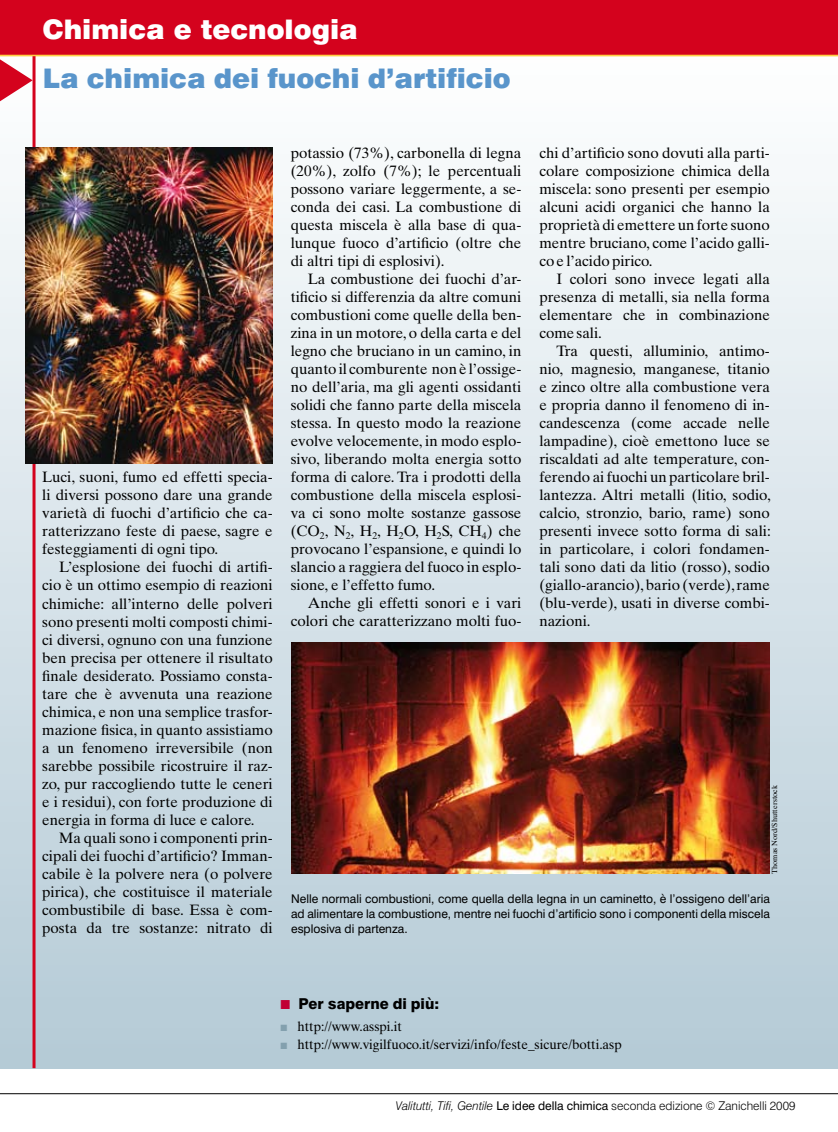
<style>
.page{position:relative;width:838px;height:1132px;background:#fff}
.page>*{position:absolute;margin:0;border:0;box-sizing:border-box;transform-origin:0 0}
.t1{font:900 27px "Swiss 721 BT";color:#5995cb}
.t2{font:900 27px "Swiss 721 BT";color:#fff}
.t3{font:15px/18px "Times Ten";color:#000;text-align:justify}
.t4{font:800 15px "Swiss 721 BT";color:#000}
.t5{font:13.5px/18px "Times Ten";color:#000}
.t6{font:12px/15px "Swiss 721 BT";color:#000;text-align:justify}
.t7{font:300 12px "Swiss 721 BT";color:#000}
.t8{font:7.5px "Times Ten";color:#000}
.s1{font-style:italic}
.s2{font-weight:400}
</style>
<div class="page">
<div style="left:0;top:55px;width:838px;height:1012px;background:linear-gradient(to bottom,#fefefe,#b4c9d5)"></div>
<svg style="left:0;top:59px;width:33px;height:42px"></svg>
<hr style="left:0;top:1093px;width:838px;height:1px;background:#000">
<hr style="left:33px;top:55px;width:3px;height:1012px;background:#d4021d">
<img style="left:26px;top:147px;width:246px;height:316px">
<div style="left:0;top:0;width:838px;height:55px;background:#d4021d"></div>
<hr style="left:0;top:55px;width:838px;height:1px;background:#fecf44">
<img style="left:291px;top:642px;width:479px;height:231px">
<svg style="left:281px;top:999px;width:9px;height:9px"></svg>
<svg style="left:281px;top:1024px;width:6px;height:6px"></svg>
<svg style="left:281px;top:1042px;width:6px;height:6px"></svg>
<h1 class="t2" style="left:43px;top:13px;width:317px">Chimica e tecnologia</h1>
<h1 class="t1" style="left:43px;top:61px;width:469px">La chimica dei fuochi d’artificio</h1>
<p class="t3" style="left:42px;top:468px;width:232px">Luci, suoni, fumo ed effetti specia&shy;li diversi possono dare una grande varietà di fuochi d’artificio che ca&shy;ratterizzano feste di paese, sagre e festeggiamenti di ogni tipo.</p>
<p class="t3" style="left:42px;top:558px;width:232px;text-indent:17px">L’esplosione dei fuochi di artifi&shy;cio è un ottimo esempio di reazioni chimiche: all’interno delle polveri sono presenti molti composti chimi&shy;ci diversi, ognuno con una funzione ben precisa per ottenere il risultato finale desiderato. Possiamo consta&shy;tare che è avvenuta una reazione chimica, e non una semplice trasfor&shy;mazione fisica, in quanto assistiamo a un fenomeno irreversibile (non sarebbe possibile ricostruire il raz&shy;zo, pur raccogliendo tutte le ceneri e i residui), con forte produzione di energia in forma di luce e calore.</p>
<p class="t3" style="left:42px;top:828px;width:232px;text-indent:17px">Ma quali sono i componenti prin&shy;cipali dei fuochi d’artificio? Imman&shy;cabile è la polvere nera (o polvere pirica), che costituisce il materiale combustibile di base. Essa è com&shy;posta da tre sostanze: nitrato di</p>
<p class="t3" style="left:291px;top:144px;width:232px">potassio (73%), carbonella di legna (20%), zolfo (7%); le percentuali possono variare leggermente, a se&shy;conda dei casi. La combustione di questa miscela è alla base di qua&shy;lunque fuoco d’artificio (oltre che di altri tipi di esplosivi).</p>
<p class="t3" style="left:291px;top:270px;width:232px;text-indent:17px">La combustione dei fuochi d’ar&shy;tificio si differenzia da altre comuni combustioni come quelle della ben&shy;zina in un motore, o della carta e del legno che bruciano in un camino, in quanto il comburente non è l’ossige&shy;no dell’aria, ma gli agenti ossidanti solidi che fanno parte della miscela stessa. In questo modo la reazione evolve velocemente, in modo esplo&shy;sivo, liberando molta energia sotto forma di calore. Tra i prodotti della combustione della miscela esplosi&shy;va ci sono molte sostanze gassose (CO<sub>2</sub>, N<sub>2</sub>, H<sub>2</sub>, H<sub>2</sub>O, H<sub>2</sub>S, CH<sub>4</sub>) che provocano l’espansione, e quindi lo slancio a raggiera del fuoco in esplo&shy;sione, e l’effetto fumo.</p>
<p class="t3" style="left:291px;top:594px;width:232px;text-align:right">Anche gli effetti sonori e i vari colori che caratterizzano molti fuo-</p>
<p class="t3" style="left:539px;top:144px;width:232px">chi d’artificio sono dovuti alla parti&shy;colare composizione chimica della miscela: sono presenti per esempio alcuni acidi organici che hanno la proprietà di emettere un forte suono mentre bruciano, come l’acido galli&shy;co e l’acido pirico.</p>
<p class="t3" style="left:539px;top:270px;width:232px;text-indent:17px">I colori sono invece legati alla presenza di metalli, sia nella forma elementare che in combinazione come sali.</p>
<p class="t3" style="left:539px;top:342px;width:233px;text-indent:17px">Tra questi, alluminio, antimo&shy;nio, magnesio, manganese, titanio e zinco oltre alla combustione vera e propria danno il fenomeno di in&shy;candescenza (come accade nelle lampadine), cioè emettono luce se riscaldati ad alte temperature, con&shy;ferendo ai fuochi un particolare bril&shy;lantezza. Altri metalli (litio, sodio, calcio, stronzio, bario, rame) sono presenti invece sotto forma di sali: in particolare, i colori fondamen&shy;tali sono dati da litio (rosso), sodio (giallo-arancio), bario (verde), rame (blu-verde), usati in diverse combi&shy;nazioni.</p>
<p class="t8" style="left:770px;top:873px;width:90px;rotate:-90deg">Thomas Nord/Shutterstock</p>
<p class="t6" style="left:291px;top:890px;width:480px">Nelle normali combustioni, come quella della legna in un caminetto, è l’ossigeno dell’aria ad alimentare la combustione, mentre nei fuochi d’artificio sono i componenti della miscela esplosiva di partenza.</p>
<p class="t4" style="left:298px;top:994px;width:142px">Per saperne di più:</p>
<p class="t5" style="left:297px;top:1017px;width:326px">http://www.asspi.it http://www.vigilfuoco.it/servizi/info/feste_sicure/botti.asp</p>
<p class="t7" style="left:396px;top:1097px;width:401px"><span class="s1">Valitutti, Tifi, Gentile</span> <span class="s2">Le idee della chimica</span> seconda edizione © Zanichelli 2009</p>
</div>
